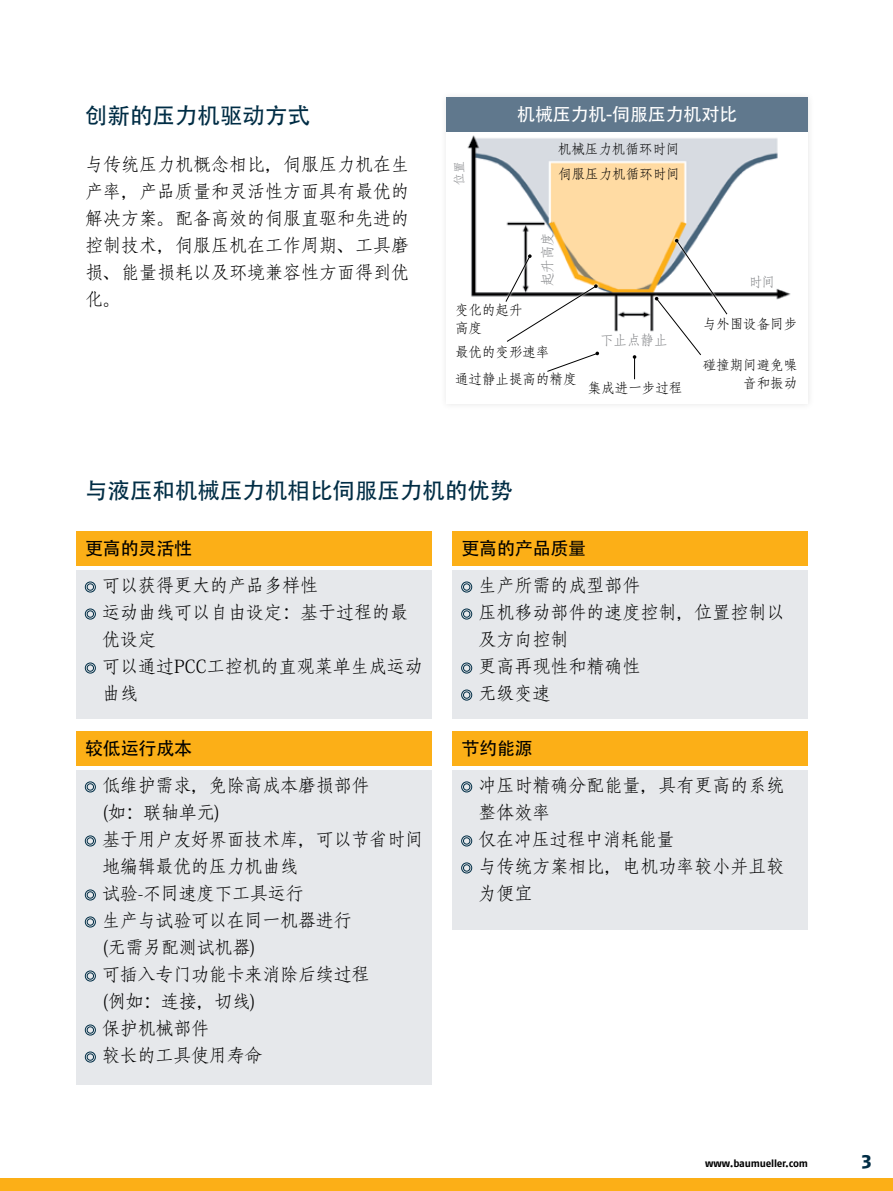
<style>
.page{position:relative;width:893px;height:1191px;background:#fff}
.page>*{position:absolute;margin:0;border:0;box-sizing:border-box;transform-origin:0 0}
.t1{font:22.5px "Adobe Heiti Std";color:#002d45}
.t2{font:19.5px "Fago No Exb Lf";color:#002d45}
.t3{font:18px/27px "Adobe Fangsong Std";color:#000}
.t4{font:18px "Adobe Heiti Std";letter-spacing:-.01em;color:#000}
.t5{font:18px "Adobe Heiti Std";letter-spacing:-.01em;color:#fff}
.t6{font:13.5px/25px "Adobe Fangsong Std";color:#000}
.t7{font:13.5px "Adobe Fangsong Std";color:#808285}
.t8{font:12px "Adobe Fangsong Std";color:#808285}
.t9{font:700 10.5px "Fago No";letter-spacing:-.02em;color:#000}
.t10{font:9px "Adobe Heiti Std";color:#808285}
</style>
<div class="page">
<div style="left:439px;top:90px;width:376px;height:321px;background:#fafafa"></div>
<div style="left:446px;top:98px;width:362px;height:306px;background:#fff"></div>
<img style="left:467px;top:135px;width:324px;height:197px">
<div style="left:446px;top:98px;width:362px;height:34px;background:#60788d"></div>
<div style="left:77px;top:570px;width:355px;height:149px;background:#e6e8eb"></div>
<svg style="left:85px;top:581px;width:11px;height:11px"></svg>
<svg style="left:85px;top:608px;width:11px;height:11px"></svg>
<svg style="left:85px;top:662px;width:11px;height:11px"></svg>
<div style="left:77px;top:531px;width:355px;height:35px;background:#fcaf17"></div>
<div style="left:453px;top:570px;width:355px;height:149px;background:#e6e8eb"></div>
<svg style="left:461px;top:581px;width:11px;height:11px"></svg>
<svg style="left:461px;top:608px;width:11px;height:11px"></svg>
<svg style="left:461px;top:662px;width:11px;height:11px"></svg>
<svg style="left:461px;top:689px;width:11px;height:11px"></svg>
<div style="left:453px;top:531px;width:355px;height:35px;background:#fcaf17"></div>
<div style="left:77px;top:770px;width:355px;height:314px;background:#e6e8eb"></div>
<svg style="left:85px;top:781px;width:11px;height:11px"></svg>
<svg style="left:85px;top:835px;width:11px;height:11px"></svg>
<svg style="left:85px;top:889px;width:11px;height:11px"></svg>
<svg style="left:85px;top:916px;width:11px;height:11px"></svg>
<svg style="left:85px;top:970px;width:11px;height:11px"></svg>
<svg style="left:85px;top:1024px;width:11px;height:11px"></svg>
<svg style="left:85px;top:1051px;width:11px;height:11px"></svg>
<div style="left:77px;top:731px;width:355px;height:34px;background:#fcaf17"></div>
<div style="left:453px;top:770px;width:355px;height:159px;background:#e6e8eb"></div>
<svg style="left:461px;top:781px;width:11px;height:11px"></svg>
<svg style="left:461px;top:835px;width:11px;height:11px"></svg>
<svg style="left:461px;top:862px;width:11px;height:11px"></svg>
<div style="left:453px;top:731px;width:355px;height:34px;background:#fcaf17"></div>
<svg style="left:673px;top:237px;width:56px;height:79px"></svg>
<div style="left:653px;top:295px;width:50px;height:62px;background:#fff"></div>
<svg style="left:655px;top:239px;width:73px;height:117px"></svg>
<svg style="left:633px;top:355px;width:3px;height:24px"></svg>
<svg style="left:547px;top:351px;width:53px;height:21px"></svg>
<svg style="left:598px;top:282px;width:2px;height:50px"></svg>
<div style="left:503px;top:252px;width:31px;height:51px;background:#fff"></div>
<svg style="left:505px;top:254px;width:93px;height:88px"></svg>
<div style="left:734px;top:277px;width:41px;height:14px;background:#fff"></div>
<div style="left:0;top:1178px;width:893px;height:13px;background:#fcaf17"></div>
<p class="t1" style="left:85px;top:103px;width:226px">创新的压力机驱动方式</p>
<p class="t3" style="left:85px;top:151px;width:325px;text-align:justify">与传统压力机概念相比，伺服压力机在生产率，产品质量和灵活性方面具有最优的解决方案。配备高效的伺服直驱和先进的控制技术，伺服压机在工作周期、工具磨损、能量损耗以及环境兼容性方面得到优化。</p>
<p class="t10" style="left:456px;top:209px;width:58px;rotate:-90deg">Stem position</p>
<p class="t8" style="left:452px;top:185px;width:25px;rotate:-90deg">位置</p>
<p class="t5" style="left:517px;top:103px;width:222px">机械压力机-伺服压力机对比</p>
<p class="t6" style="left:558px;top:137px;width:123px">机械压力机循环时间伺服压力机循环时间</p>
<p class="t7" style="left:539px;top:286px;width:55px;rotate:-90deg">起升高度</p>
<p class="t7" style="left:749px;top:274px;width:28px">时间</p>
<p class="t10" style="left:753px;top:276px;width:22px">Time</p>
<p class="t6" style="left:455px;top:301px;width:69px;line-height:18px">变化的起升高度</p>
<p class="t6" style="left:455px;top:338px;width:123px;line-height:27.6px">最优的变形速率<br>通过静止提高的精度</p>
<p class="t7" style="left:600px;top:332px;width:69px">下止点静止</p>
<p class="t6" style="left:703px;top:312px;width:96px">与外围设备同步</p>
<p class="t6" style="left:703px;top:352px;width:96px">碰撞期间避免噪</p>
<p class="t6" style="left:588px;top:376px;width:96px">集成进一步过程</p>
<p class="t6" style="left:743px;top:370px;width:55px">音和振动</p>
<p class="t1" style="left:85px;top:477px;width:429px">与液压和机械压力机相比伺服压力机的优势</p>
<p class="t4" style="left:85px;top:537px;width:109px">更高的灵活性</p>
<p class="t3" style="left:102px;top:572px;width:322px">可以获得更大的产品多样性<br>运动曲线可以自由设定：基于过程的最优设定<br>可以通过PCC工控机的直观菜单生成运动曲线</p>
<p class="t4" style="left:85px;top:737px;width:109px">较低运行成本</p>
<p class="t3" style="left:102px;top:772px;width:322px">低维护需求，免除高成本磨损部件<br>(如：联轴单元)<br>基于用户友好界面技术库，可以节省时间地编辑最优的压力机曲线<br>试验-不同速度下工具运行<br>生产与试验可以在同一机器进行<br>(无需另配测试机器)<br>可插入专门功能卡来消除后续过程<br>(例如：连接，切线)<br>保护机械部件<br>较长的工具使用寿命</p>
<p class="t4" style="left:461px;top:537px;width:126px">更高的产品质量</p>
<p class="t3" style="left:478px;top:572px;width:307px">生产所需的成型部件<br>压机移动部件的速度控制，位置控制以及方向控制<br>更高再现性和精确性<br>无级变速</p>
<p class="t4" style="left:461px;top:737px;width:73px">节约能源</p>
<p class="t3" style="left:478px;top:772px;width:307px">冲压时精确分配能量，具有更高的系统整体效率<br>仅在冲压过程中消耗能量<br>与传统方案相比，电机功率较小并且较为便宜</p>
<p class="t9" style="left:705px;top:1157px;width:104px">www.baumueller.com</p>
<p class="t2" style="left:862px;top:1149px;width:11px">3</p>
</div>
